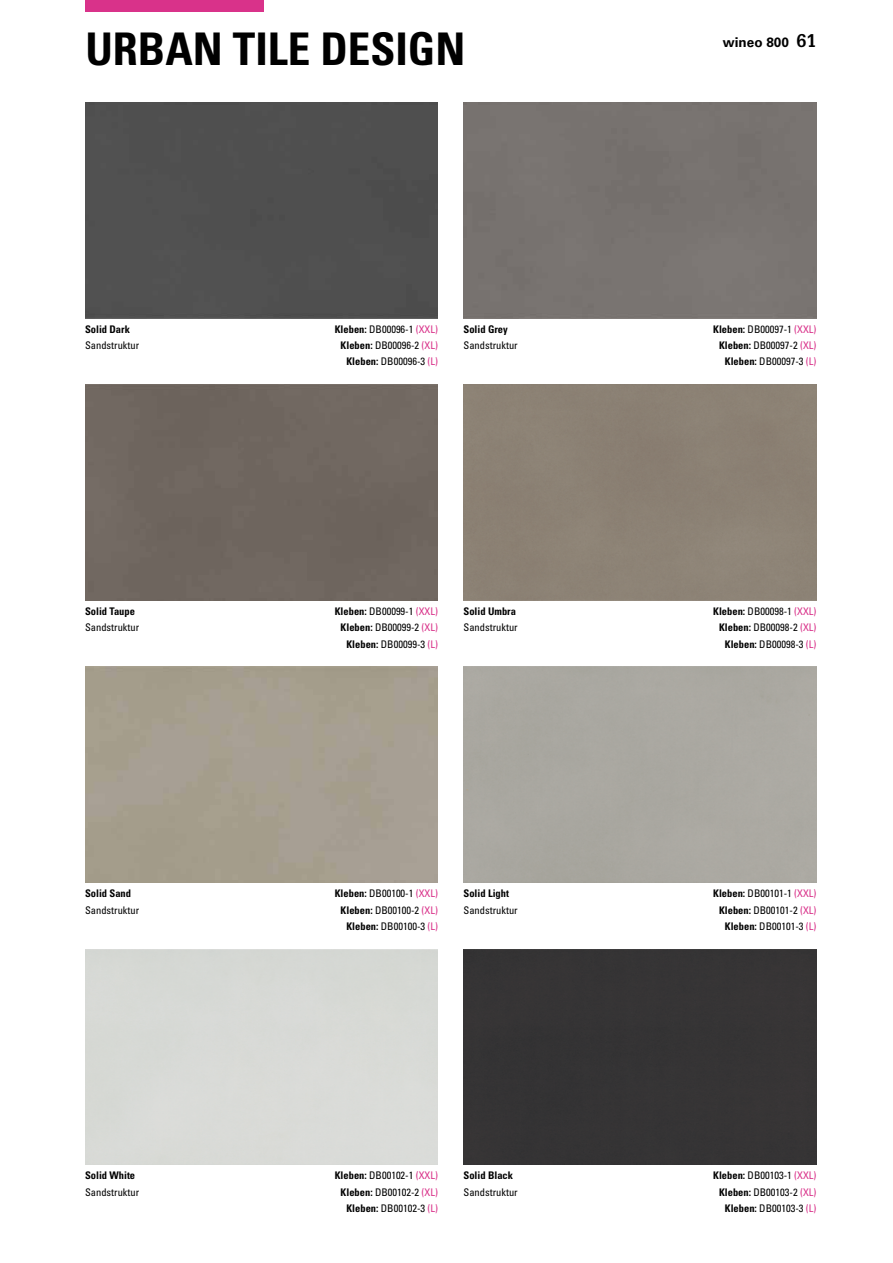
<style>
.page{position:relative;width:893px;height:1263px;background:#fff}
.page>*{position:absolute;margin:0;border:0;box-sizing:border-box;transform-origin:0 0}
.t1{font:45px "Univers LTCYR 67 Bold Cond";color:#000}
.t2{font:700 13.5px "Univers LTCYR 65";color:#000}
.t3{font:condensed 10.5px/16.2px "Univers LTCYR 57";color:#000;text-align:center}
.t4{font:10.5px "Univers LTCYR 67 Bold Cond";color:#000}
.s1{font-family:"Glypha LT Pro";font-size:18px}
.s2{font-family:"Univers LTCYR 67 Bold Cond";font-stretch:normal}
.s3{color:#d9328a}
</style>
<div class="page">
<div style="left:85px;top:102px;width:353px;height:216px;background:#4f4f4f"></div>
<div style="left:85px;top:384px;width:353px;height:216px;background:#6e655e"></div>
<div style="left:463px;top:949px;width:353px;height:216px;background:#353435"></div>
<div style="left:85px;top:0;width:179px;height:11px;background:#d9328a"></div>
<h1 class="t1" style="left:85px;top:22px;width:382px">URBAN TILE DESIGN</h1>
<p class="t2" style="left:723px;top:33px;width:95px">wineo 800 <span class="s1">61</span></p>
<p class="t4" style="left:85px;top:323px;width:46px">Solid Dark</p>
<p class="t3" style="left:335px;top:321px;width:105px"><span class="s2">Kleben:</span> DB00096-1 <span class="s3">(XXL)</span></p>
<p class="t3" style="left:85px;top:337px;width:56px">Sandstruktur</p>
<p class="t3" style="left:341px;top:337px;width:99px"><span class="s2">Kleben:</span> DB00096-2 <span class="s3">(XL)<br></span><span class="s2">Kleben:</span> DB00096-3 <span class="s3">(L)</span></p>
<p class="t4" style="left:463px;top:323px;width:46px">Solid Grey</p>
<p class="t3" style="left:713px;top:321px;width:105px"><span class="s2">Kleben:</span> DB00097-1 <span class="s3">(XXL)</span></p>
<p class="t3" style="left:463px;top:337px;width:56px">Sandstruktur</p>
<p class="t3" style="left:719px;top:337px;width:99px"><span class="s2">Kleben:</span> DB00097-2 <span class="s3">(XL)<br></span><span class="s2">Kleben:</span> DB00097-3 <span class="s3">(L)</span></p>
<p class="t4" style="left:85px;top:605px;width:51px">Solid Taupe</p>
<p class="t3" style="left:335px;top:603px;width:105px"><span class="s2">Kleben:</span> DB00099-1 <span class="s3">(XXL)</span></p>
<p class="t3" style="left:85px;top:619px;width:56px">Sandstruktur</p>
<p class="t3" style="left:341px;top:619px;width:99px"><span class="s2">Kleben:</span> DB00099-2 <span class="s3">(XL)<br></span><span class="s2">Kleben:</span> DB00099-3 <span class="s3">(L)</span></p>
<p class="t4" style="left:463px;top:605px;width:54px">Solid Umbra</p>
<p class="t3" style="left:713px;top:603px;width:105px"><span class="s2">Kleben:</span> DB00098-1 <span class="s3">(XXL)</span></p>
<p class="t3" style="left:463px;top:619px;width:56px">Sandstruktur</p>
<p class="t3" style="left:719px;top:619px;width:99px"><span class="s2">Kleben:</span> DB00098-2 <span class="s3">(XL)<br></span><span class="s2">Kleben:</span> DB00098-3 <span class="s3">(L)</span></p>
<p class="t4" style="left:85px;top:887px;width:48px">Solid Sand</p>
<p class="t3" style="left:335px;top:885px;width:105px"><span class="s2">Kleben:</span> DB00100-1 <span class="s3">(XXL)</span></p>
<p class="t3" style="left:85px;top:901px;width:56px">Sandstruktur</p>
<p class="t3" style="left:341px;top:901px;width:99px"><span class="s2">Kleben:</span> DB00100-2 <span class="s3">(XL)<br></span><span class="s2">Kleben:</span> DB00100-3 <span class="s3">(L)</span></p>
<p class="t4" style="left:463px;top:887px;width:47px">Solid Light</p>
<p class="t3" style="left:713px;top:885px;width:105px"><span class="s2">Kleben:</span> DB00101-1 <span class="s3">(XXL)</span></p>
<p class="t3" style="left:463px;top:901px;width:56px">Sandstruktur</p>
<p class="t3" style="left:719px;top:901px;width:99px"><span class="s2">Kleben:</span> DB00101-2 <span class="s3">(XL)<br></span><span class="s2">Kleben:</span> DB00101-3 <span class="s3">(L)</span></p>
<p class="t4" style="left:85px;top:1169px;width:52px">Solid White</p>
<p class="t3" style="left:335px;top:1167px;width:105px"><span class="s2">Kleben:</span> DB00102-1 <span class="s3">(XXL)</span></p>
<p class="t3" style="left:85px;top:1183px;width:56px">Sandstruktur</p>
<p class="t3" style="left:341px;top:1183px;width:99px"><span class="s2">Kleben:</span> DB00102-2 <span class="s3">(XL)<br></span><span class="s2">Kleben:</span> DB00102-3 <span class="s3">(L)</span></p>
<p class="t4" style="left:463px;top:1169px;width:51px">Solid Black</p>
<p class="t3" style="left:713px;top:1167px;width:105px"><span class="s2">Kleben:</span> DB00103-1 <span class="s3">(XXL)</span></p>
<p class="t3" style="left:463px;top:1183px;width:56px">Sandstruktur</p>
<p class="t3" style="left:719px;top:1183px;width:99px"><span class="s2">Kleben:</span> DB00103-2 <span class="s3">(XL)<br></span><span class="s2">Kleben:</span> DB00103-3 <span class="s3">(L)</span></p>
</div>
